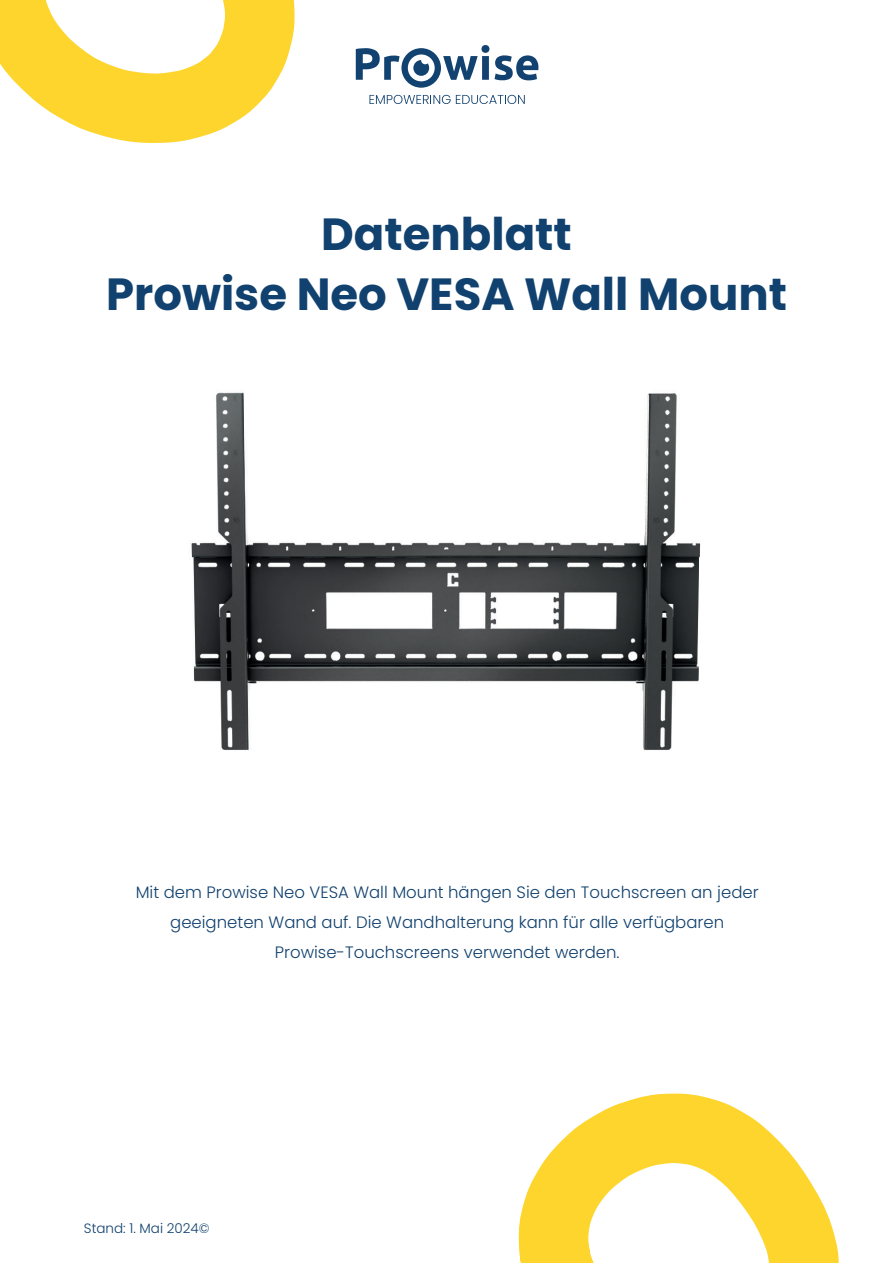
<style>
.page{position:relative;width:893px;height:1263px;background:#fff}
.page>*{position:absolute;margin:0;border:0;box-sizing:border-box;transform-origin:0 0}
.t1{font:700 45px/60px "Poppins";color:#11416e;text-align:center}
.t2{font:300 16.5px/30px "Poppins";color:#11416e;text-align:center}
.t3{font:300 13.5px "Poppins";color:#11416e}
</style>
<div class="page">
<svg style="left:356px;top:45px;width:133px;height:43px"></svg>
<svg style="left:495px;top:55px;width:44px;height:25px"></svg>
<svg style="left:369px;top:95px;width:156px;height:9px"></svg>
<svg style="left:0;top:0;width:295px;height:143px"></svg>
<svg style="left:519px;top:1093px;width:320px;height:170px;fill:#fdd52d"></svg>
<img style="left:191px;top:392px;width:510px;height:358px">
<h1 class="t1" style="left:106px;top:204px;width:682px">Datenblatt<br>Prowise Neo VESA Wall Mount</h1>
<p class="t2" style="left:136px;top:877px;width:625px">Mit dem Prowise Neo VESA Wall Mount hängen Sie den Touchscreen an jeder geeigneten Wand auf. Die Wandhalterung kann für alle verfügbaren<br>Prowise-Touchscreens verwendet werden.</p>
<p class="t3" style="left:84px;top:1220px;width:127px">Stand: 1. Mai 2024©</p>
</div>
